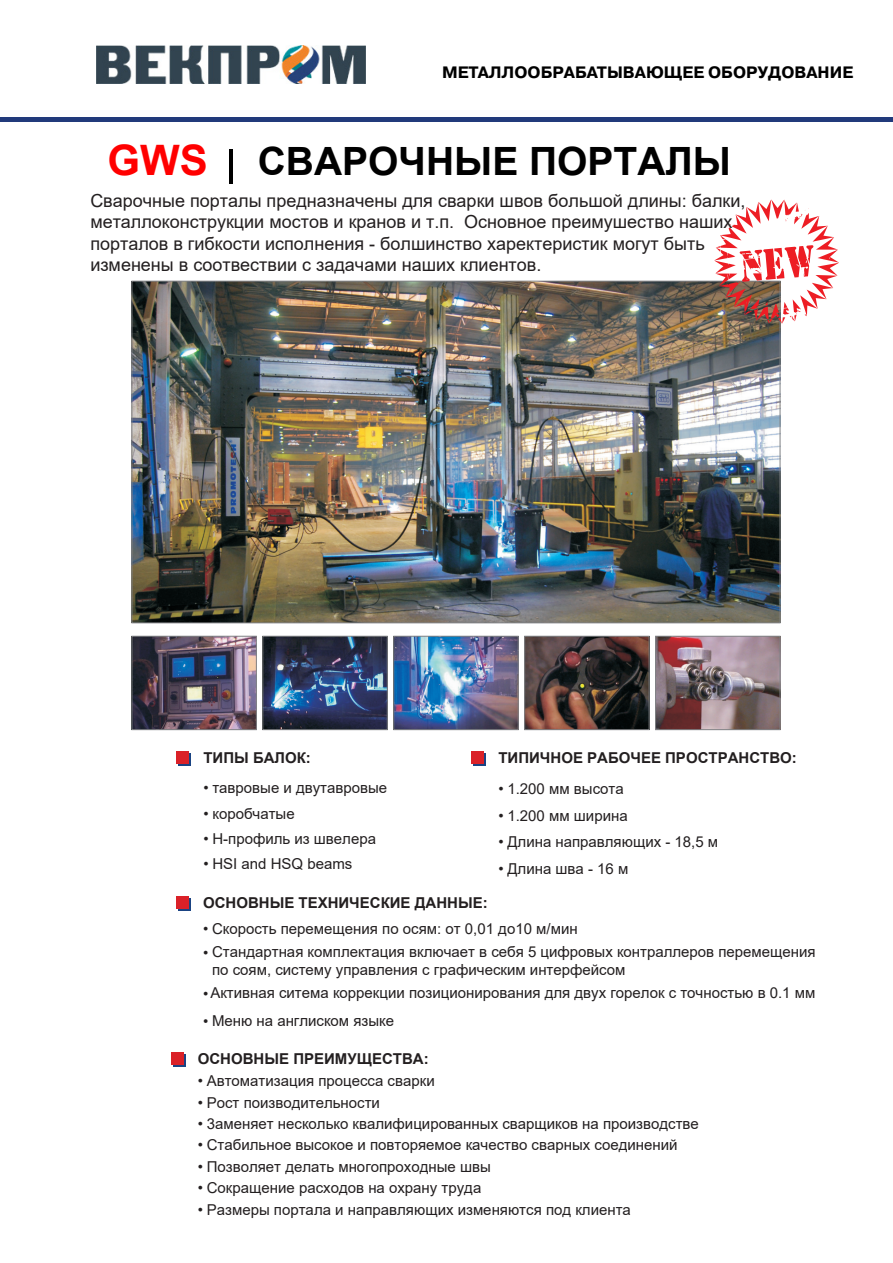
<style>
.page{position:relative;width:893px;height:1263px;background:#fff}
.page>*{position:absolute;margin:0;border:0;box-sizing:border-box;transform-origin:0 0}
.t1{font:700 42px "Arial";color:#f00}
.t2{font:700 39px "Arial";color:#000}
.t3{font:18px/21.6px "Arial";color:#231f20}
.t4{font:700 16.5px "Pragmatica C";color:#000}
.t5{font:15px/18px "Arial";color:#231f20}
.t6{font:700 15px "Arial";color:#231f20}
.s1{font-family:"Times New Roman"}
</style>
<div class="page">
<hr style="left:230px;top:149px;width:3px;height:34px;background:#000">
<hr style="left:0;top:117px;width:893px;height:4px;background:#213a7b">
<div style="left:178px;top:753px;width:13px;height:13px;background:#1a4383"></div>
<div style="left:176px;top:751px;width:13px;height:13px;background:#da2128"></div>
<div style="left:178px;top:898px;width:13px;height:13px;background:#1a4383"></div>
<div style="left:176px;top:896px;width:13px;height:13px;background:#da2128"></div>
<div style="left:473px;top:753px;width:13px;height:13px;background:#1a4383"></div>
<div style="left:471px;top:751px;width:13px;height:13px;background:#da2128"></div>
<img style="left:134px;top:283px;width:644px;height:338px">
<img style="left:134px;top:638px;width:121px;height:90px">
<div style="left:132px;top:636px;width:125px;height:94px;border:1px solid #808285"></div>
<img style="left:264px;top:638px;width:122px;height:90px">
<div style="left:262px;top:636px;width:126px;height:94px;border:1px solid #808285"></div>
<img style="left:395px;top:638px;width:122px;height:90px">
<div style="left:393px;top:636px;width:126px;height:94px;border:1px solid #808285"></div>
<img style="left:526px;top:638px;width:121px;height:90px">
<div style="left:524px;top:636px;width:125px;height:94px;border:1px solid #808285"></div>
<img style="left:657px;top:638px;width:121px;height:90px">
<div style="left:655px;top:636px;width:125px;height:94px;border:1px solid #808285"></div>
<svg style="left:714px;top:199px;width:125px;height:125px"></svg>
<div style="left:173px;top:1054px;width:13px;height:13px;background:#1a4383"></div>
<div style="left:171px;top:1052px;width:13px;height:13px;background:#da2128"></div>
<img style="left:96px;top:46px;width:269px;height:37px">
<p class="t4" style="left:442px;top:63px;width:413px">МЕТАЛЛООБРАБАТЫВАЮЩЕЕ ОБОРУДОВАНИЕ</p>
<h1 class="t1" style="left:107px;top:131px;width:102px">GWS</h1>
<h2 class="t2" style="left:258px;top:134px;width:475px">СВАРОЧНЫЕ ПОРТАЛЫ</h2>
<p class="t3" style="left:90px;top:189px;width:657px">Сварочные порталы предназначены для сварки швов большой длины: балки, металлоконструкции мостов и кранов и т.п. Основное преимушество наших порталов в гибкости исполнения - болшинство харектеристик могут быть изменены в соотвествии с задачами наших клиентов.</p>
<p class="t6" style="left:203px;top:747px;width:109px">ТИПЫ БАЛОК:</p>
<p class="t5" style="left:203px;top:779px;width:185px">• тавровые и двутавровые</p>
<p class="t5" style="left:203px;top:804px;width:93px">• коробчатые</p>
<p class="t5" style="left:203px;top:829px;width:174px">• Н-профиль из швелера</p>
<p class="t5" style="left:203px;top:855px;width:151px">• HSI and HSQ beams</p>
<p class="t6" style="left:203px;top:892px;width:286px">ОСНОВНЫЕ ТЕХНИЧЕСКИЕ ДАННЫЕ:</p>
<p class="t5" style="left:203px;top:920px;width:376px">• Скорость перемещения по осям: от 0,01 до10 м/мин</p>
<p class="t5" style="left:212px;top:943px;width:605px;text-indent:-9px">• Стандартная комплектация включает в себя 5 цифровых контраллеров перемещения по соям, систему управления с графическим интерфейсом</p>
<p class="t5" style="left:203px;top:984px;width:614px">•Активная ситема коррекции позиционирования для двух горелок с точностью в 0.1 мм</p>
<p class="t5" style="left:203px;top:1011px;width:193px"><span class="s1">•</span> Меню на англиском языке</p>
<p class="t6" style="left:498px;top:747px;width:300px">ТИПИЧНОЕ РАБОЧЕЕ ПРОСТРАНСТВО:</p>
<p class="t5" style="left:498px;top:780px;width:127px">• 1.200 мм высота</p>
<p class="t5" style="left:498px;top:806px;width:131px">• 1.200 мм ширина</p>
<p class="t5" style="left:498px;top:833px;width:221px">• Длина направляющих - 18,5 м</p>
<p class="t5" style="left:498px;top:859px;width:131px">• Длина шва - 16 м</p>
<p class="t6" style="left:198px;top:1048px;width:232px">ОСНОВНЫЕ ПРЕИМУЩЕСТВА:</p>
<p class="t5" style="left:198px;top:1072px;width:238px">• Автоматизация процесса сварки</p>
<p class="t5" style="left:198px;top:1093px;width:184px">• Рост поизводительности</p>
<p class="t5" style="left:198px;top:1114px;width:503px">• 3аменяет несколько квалифицированных сварщиков на производстве</p>
<p class="t5" style="left:198px;top:1136px;width:481px">• Стабильное высокое и повторяемое качество сварных соединений</p>
<p class="t5" style="left:198px;top:1157px;width:295px">• Позволяет делать многопроходные швы</p>
<p class="t5" style="left:198px;top:1179px;width:285px">• Сокращение расходов на охрану труда</p>
<p class="t5" style="left:198px;top:1200px;width:435px">• Размеры портала и направляющих изменяются под клиента</p>
</div>
